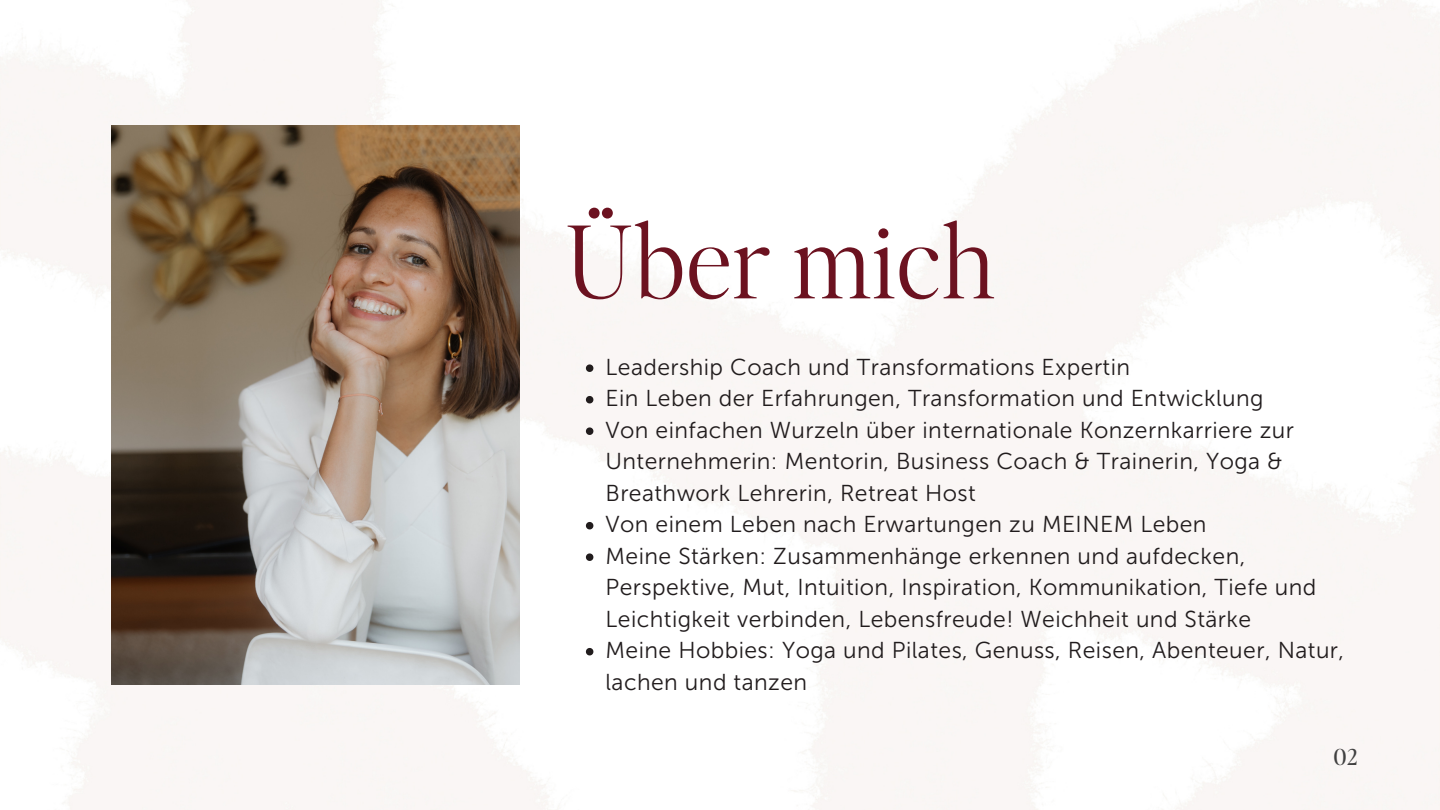
<style>
.page{position:relative;width:1440px;height:810px;background:#fff}
.page>*{position:absolute;margin:0;border:0;box-sizing:border-box;transform-origin:0 0}
.t1{font:300 100px "Editors Note";letter-spacing:.02em;color:#6c1220}
.t2{font:23px/31.5px "Museo Sans 300";letter-spacing:.02em;color:#211c1d}
.t3{font:22px "Editors Note";color:#404040}
</style>
<div class="page">
<img style="left:0;top:0;width:1440px;height:810px">
<img style="left:112px;top:126px;width:407px;height:558px">
<svg style="left:586px;top:364px;width:7px;height:8px"></svg>
<svg style="left:586px;top:396px;width:7px;height:7px"></svg>
<svg style="left:586px;top:427px;width:7px;height:8px"></svg>
<svg style="left:586px;top:522px;width:7px;height:7px"></svg>
<svg style="left:586px;top:553px;width:7px;height:8px"></svg>
<svg style="left:586px;top:648px;width:7px;height:7px"></svg>
<p class="t1" style="left:566px;top:194px;width:430px">Über mich</p>
<p class="t2" style="left:606px;top:351px;width:526px">Leadership Coach und Transformations Expertin</p>
<p class="t2" style="left:606px;top:383px;width:660px">Ein Leben der Erfahrungen, Transformation und Entwicklung</p>
<p class="t2" style="left:606px;top:414px;width:690px">Von einfachen Wurzeln über internationale Konzernkarriere zur<br>Unternehmerin: Mentorin, Business Coach &amp; Trainerin, Yoga &amp;<br>Breathwork Lehrerin, Retreat Host</p>
<p class="t2" style="left:606px;top:509px;width:603px">Von einem Leben nach Erwartungen zu MEINEM Leben</p>
<p class="t2" style="left:606px;top:540px;width:713px">Meine Stärken: Zusammenhänge erkennen und aufdecken,<br>Perspektive, Mut, Intuition, Inspiration, Kommunikation, Tiefe und<br>Leichtigkeit verbinden, Lebensfreude! Weichheit und Stärke</p>
<p class="t2" style="left:606px;top:635px;width:740px">Meine Hobbies: Yoga und Pilates, Genuss, Reisen, Abenteuer, Natur, lachen und tanzen</p>
<p class="t3" style="left:1334px;top:743px;width:25px">02</p>
</div>
